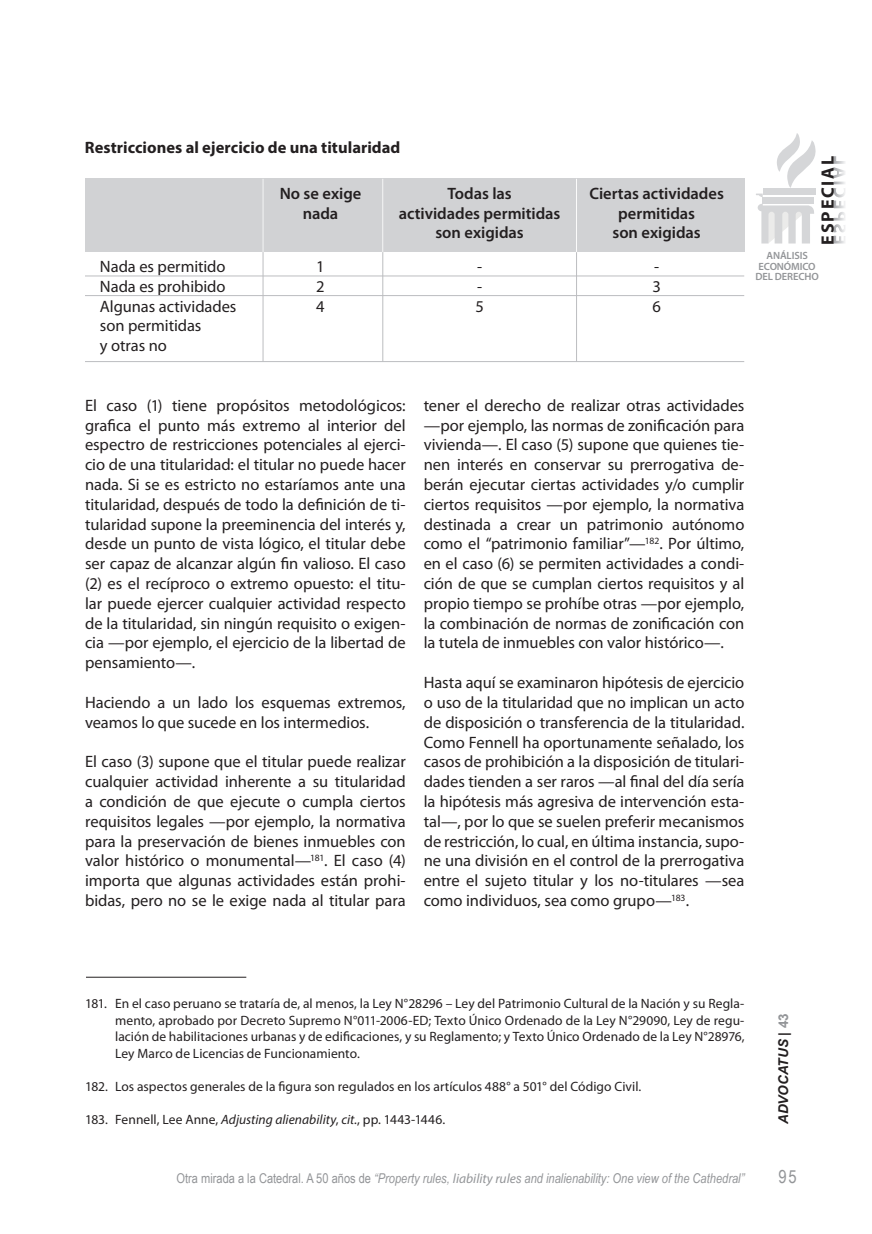
<style>
.page{position:relative;width:872px;height:1234px;background:#fff}
.page>*{position:absolute;margin:0;border:0;box-sizing:border-box;transform-origin:0 0}
.t1{font:700 18px "Myriad Pro";letter-spacing:.1em;color:#231f20}
.t2{font:18px "Arial Narrow";color:#939598}
.CuerpoTexto{font:16.5px/19.8px "Myriad Pro";letter-spacing:-.005em;color:#231f20;text-align:justify}
.CuerpoTexto-2{font:600 16.5px "Myriad Pro";color:#231f20}
.CuerpoTexto-3{font:700 16.5px "Myriad Pro";color:#231f20}
.Pie_de_página{font:13.5px/16.5px "Myriad Pro";color:#231f20;text-align:justify}
.t3{font:italic 13.5px "Arial Narrow";color:#939598}
.t4{font:italic 700 13.5px "Arial";letter-spacing:-.01em;color:#231f20}
.t5{font:600 10.5px/10.5px "Myriad Pro";letter-spacing:-.01em;color:#939598;text-align:center}
.s1{font-style:italic}
.s2{font-style:normal}
.s3{font-family:"Myriad Pro"}
.s4{font-style:normal;color:#939598}
</style>
<div class="page">
<svg style="left:833px;top:156px;width:12px;height:87px"></svg>
<svg style="left:777px;top:133px;width:39px;height:55px"></svg>
<div style="left:762px;top:188px;width:53px;height:7px;background:#d5d6d8"></div>
<div style="left:762px;top:197px;width:52px;height:6px;background:#d5d6d8"></div>
<svg style="left:757px;top:204px;width:57px;height:39px"></svg>
<svg style="left:756px;top:193px;width:6px;height:4px"></svg>
<hr style="left:86px;top:976px;width:160px;height:1px;background:#231f20">
<div style="left:85px;top:179px;width:659px;height:73px;background:#d1d2d4"></div>
<hr style="left:263px;top:179px;width:1px;height:183px;background:#bcbdc0">
<hr style="left:382px;top:179px;width:1px;height:183px;background:#bcbdc0">
<hr style="left:576px;top:179px;width:1px;height:183px;background:#bcbdc0">
<hr style="left:85px;top:276px;width:659px;height:1px;background:#bcbdc0">
<hr style="left:85px;top:295px;width:659px;height:1px;background:#bcbdc0">
<hr style="left:85px;top:361px;width:659px;height:1px;background:#bcbdc0">
<hr style="left:382px;top:179px;width:1px;height:73px;background:#fff">
<hr style="left:263px;top:179px;width:1px;height:73px;background:#fff">
<hr style="left:576px;top:179px;width:1px;height:73px;background:#fff">
<p class="CuerpoTexto-3" style="left:85px;top:137px;width:317px">Restricciones al ejercicio de una titularidad</p>
<p class="CuerpoTexto-2" style="left:280px;top:183px;width:83px">No se exige</p>
<p class="CuerpoTexto-2" style="left:447px;top:183px;width:66px">Todas las</p>
<p class="CuerpoTexto-2" style="left:589px;top:183px;width:136px">Ciertas actividades</p>
<p class="CuerpoTexto-2" style="left:303px;top:202px;width:37px">nada</p>
<p class="CuerpoTexto-2" style="left:399px;top:202px;width:163px">actividades permitidas</p>
<p class="CuerpoTexto-2" style="left:618px;top:202px;width:78px">permitidas</p>
<p class="CuerpoTexto-2" style="left:435px;top:222px;width:90px">son exigidas</p>
<p class="CuerpoTexto-2" style="left:612px;top:222px;width:90px">son exigidas</p>
<p class="CuerpoTexto" style="left:100px;top:256px;width:127px">Nada es permitido</p>
<p class="CuerpoTexto" style="left:316px;top:256px;width:10px">1</p>
<p class="CuerpoTexto" style="left:477px;top:256px;width:7px">-</p>
<p class="CuerpoTexto" style="left:654px;top:256px;width:7px">-</p>
<p class="CuerpoTexto" style="left:100px;top:276px;width:127px">Nada es prohibido</p>
<p class="CuerpoTexto" style="left:316px;top:276px;width:10px">2</p>
<p class="CuerpoTexto" style="left:477px;top:276px;width:7px">-</p>
<p class="CuerpoTexto" style="left:652px;top:276px;width:10px">3</p>
<p class="CuerpoTexto" style="left:100px;top:296px;width:138px">Algunas actividades</p>
<p class="CuerpoTexto" style="left:316px;top:296px;width:10px">4</p>
<p class="CuerpoTexto" style="left:475px;top:296px;width:10px">5</p>
<p class="CuerpoTexto" style="left:652px;top:296px;width:10px">6</p>
<p class="CuerpoTexto" style="left:100px;top:316px;width:103px">son permitidas</p>
<p class="CuerpoTexto" style="left:100px;top:335px;width:68px">y otras no</p>
<p class="t1" style="left:816px;top:245px;width:90px;rotate:-90deg">ESPECIAL</p>
<p class="t5" style="left:755px;top:250px;width:65px">ANÁLISIS<br>ECONÓMICO<br>DEL DERECHO</p>
<p class="CuerpoTexto" style="left:85px;top:395px;width:322px">El caso (1) tiene propósitos metodológicos: grafica el punto más extremo al interior del espectro de restricciones potenciales al ejerci&shy;cio de una titularidad: el titular no puede hacer nada. Si se es estricto no estaríamos ante una titularidad, después de todo la definición de ti&shy;tularidad supone la preeminencia del interés y, desde un punto de vista lógico, el titular debe ser capaz de alcanzar algún fin valioso. El caso (2) es el recíproco o extremo opuesto: el titu&shy;lar puede ejercer cualquier actividad respecto de la titularidad, sin ningún requisito o exigen&shy;cia —por ejemplo, el ejercicio de la libertad de pensamiento—.</p>
<p class="CuerpoTexto" style="left:85px;top:692px;width:322px">Haciendo a un lado los esquemas extremos, veamos lo que sucede en los intermedios.</p>
<p class="CuerpoTexto" style="left:85px;top:751px;width:322px">El caso (3) supone que el titular puede realizar cualquier actividad inherente a su titularidad a condición de que ejecute o cumpla ciertos requisitos legales —por ejemplo, la normativa para la preservación de bienes inmuebles con valor histórico o monumental—<sup>181</sup>. El caso (4) importa que algunas actividades están prohi&shy;bidas, pero no se le exige nada al titular para</p>
<p class="CuerpoTexto" style="left:424px;top:395px;width:322px">tener el derecho de realizar otras actividades —por ejemplo, las normas de zonificación para vivienda—. El caso (5) supone que quienes tie&shy;nen interés en conservar su prerrogativa de&shy;berán ejecutar ciertas actividades y/o cumplir ciertos requisitos —por ejemplo, la normativa destinada a crear un patrimonio autónomo como el “patrimonio familiar”—<sup>182</sup>. Por último, en el caso (6) se permiten actividades a condi&shy;ción de que se cumplan ciertos requisitos y al propio tiempo se prohíbe otras —por ejemplo, la combinación de normas de zonificación con la tutela de inmuebles con valor histórico—.</p>
<p class="CuerpoTexto" style="left:424px;top:672px;width:322px">Hasta aquí se examinaron hipótesis de ejercicio o uso de la titularidad que no implican un acto de disposición o transferencia de la titularidad.<br>Como Fennell ha oportunamente señalado, los casos de prohibición a la disposición de titulari&shy;dades tienden a ser raros —al final del día sería la hipótesis más agresiva de intervención esta&shy;tal—, por lo que se suelen preferir mecanismos de restricción, lo cual, en última instancia, supo&shy;ne una división en el control de la prerrogativa entre el sujeto titular y los no-titulares —sea como individuos, sea como grupo—<sup>183</sup>.</p>
<p class="Pie_de_página" style="left:115px;top:995px;width:631px;text-indent:-30px">181. En el caso peruano se trataría de, al menos, la Ley N°28296 – Ley del Patrimonio Cultural de la Nación y su Regla&shy;mento, aprobado por Decreto Supremo N°011-2006-ED; Texto Único Ordenado de la Ley N°29090, Ley de regu&shy;lación de habilitaciones urbanas y de edificaciones, y su Reglamento; y Texto Único Ordenado de la Ley N°28976, Ley Marco de Licencias de Funcionamiento.</p>
<p class="Pie_de_página" style="left:85px;top:1077px;width:558px">182. Los aspectos generales de la figura son regulados en los artículos 488° a 501° del Código Civil.</p>
<p class="Pie_de_página" style="left:85px;top:1110px;width:361px">183. Fennell, Lee Anne, <span class="s1">Adjusting alienability</span>, <span class="s1">cit.</span>, pp. 1443-1446.</p>
<p class="t3" style="left:176px;top:1168px;width:569px"><span class="s2">Otra mirada a la Catedral. A 50 años de</span> “Property rules, <span class="s3">liability rule</span>s and inalienability: One view of the Cathedral”</p>
<p class="t4" style="left:774px;top:1123px;width:112px;rotate:-90deg">ADVOCATUS <span class="s2">|</span> <span class="s4">43</span></p>
<p class="t2" style="left:778px;top:1163px;width:20px">95</p>
</div>
